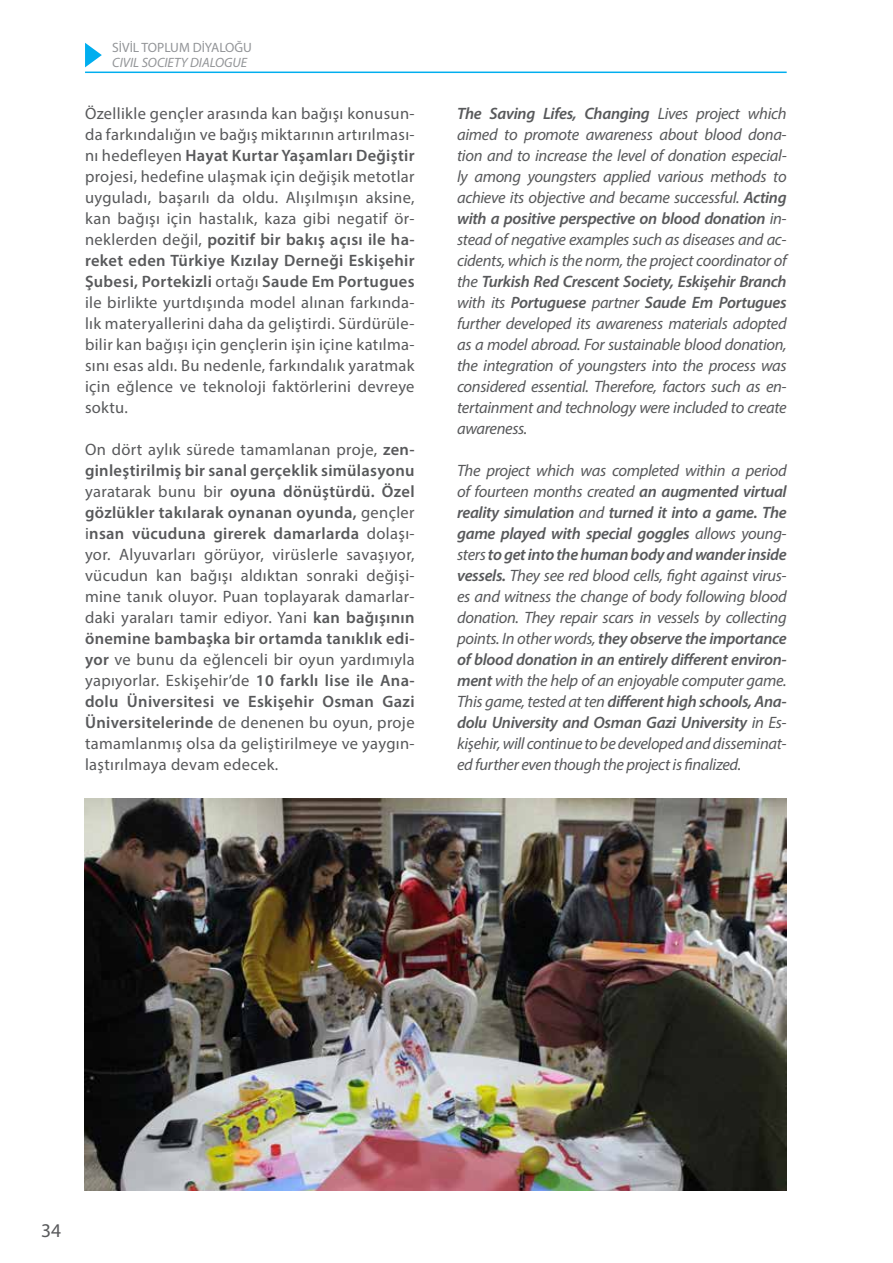
<style>
.page{position:relative;width:893px;height:1263px;background:#fff}
.page>*{position:absolute;margin:0;border:0;box-sizing:border-box;transform-origin:0 0}
.t1{font:19.5px "Myriad Pro";color:#58595b}
.t2{font:italic 16.5px/21px "Myriad Pro";letter-spacing:-.02em;color:#58595b;text-align:justify}
.t3{font:16.5px/21px "Myriad Pro";letter-spacing:.02em;color:#58595b;text-align:justify}
.t4{font:italic 13.5px "Myriad Pro";color:#939598}
.t5{font:13.5px "Myriad Pro";color:#939598}
.s1{font-weight:600}
</style>
<div class="page">
<hr style="left:85px;top:72px;width:702px;height:1px;background:#00aeef">
<svg style="left:85px;top:43px;width:17px;height:24px"></svg>
<img style="left:85px;top:798px;width:702px;height:393px">
<p class="t5" style="left:112px;top:39px;width:141px">SİVİL TOPLUM DİYALOĞU</p>
<p class="t4" style="left:112px;top:54px;width:137px">CIVIL SOCIETY DIALOGUE</p>
<p class="t3" style="left:85px;top:102px;width:331px">Özellikle gençler arasında kan bağışı konusun&shy;da farkındalığın ve bağış miktarının artırılması&shy;nı hedefleyen <span class="s1">Hayat Kurtar Yaşamları Değiştir </span>projesi, hedefine ulaşmak için değişik metotlar uyguladı, başarılı da oldu. Alışılmışın aksine, kan bağışı için hastalık, kaza gibi negatif ör&shy;neklerden değil, <span class="s1">pozitif bir bakış açısı ile ha&shy;reket eden Türkiye Kızılay Derneği Eskişehir Şubesi, Portekizli</span> ortağı <span class="s1">Saude Em Portugues </span>ile birlikte yurtdışında model alınan farkında&shy;lık materyallerini daha da geliştirdi. Sürdürüle&shy;bilir kan bağışı için gençlerin işin içine katılma&shy;sını esas aldı. Bu nedenle, farkındalık yaratmak için eğlence ve teknoloji faktörlerini devreye soktu.</p>
<p class="t3" style="left:85px;top:439px;width:331px">On dört aylık sürede tamamlanan proje, <span class="s1">zen&shy;ginleştirilmiş bir sanal gerçeklik simülasyonu </span>yaratarak bunu bir <span class="s1">oyuna dönüştürdü. Özel gözlükler takılarak oynanan oyunda,</span> gençler i<span class="s1">nsan vücuduna girerek damarlarda</span> dolaşı&shy;yor. Alyuvarları görüyor, virüslerle savaşıyor, vücudun kan bağışı aldıktan sonraki değişi&shy;mine tanık oluyor. Puan toplayarak damarlar&shy;daki yaraları tamir ediyor. Yani <span class="s1">kan bağışının önemine bambaşka bir ortamda tanıklık edi&shy;yor</span> ve bunu da eğlenceli bir oyun yardımıyla yapıyorlar. Eskişehir’de <span class="s1">10 farklı lise ile Ana&shy;dolu Üniversitesi ve Eskişehir Osman Gazi Üniversitelerinde</span> de denenen bu oyun, proje tamamlanmış olsa da geliştirilmeye ve yaygın&shy;laştırılmaya devam edecek.</p>
<p class="t2" style="left:457px;top:103px;width:331px"><span class="s1">The Saving Lifes, Changing</span> Lives project which aimed to promote awareness about blood dona&shy;tion and to increase the level of donation especial&shy;ly among youngsters applied various methods to achieve its objective and became successful. <span class="s1">Acting with a positive perspective on blood donation</span> in&shy;stead of negative examples such as diseases and ac&shy;cidents, which is the norm, the project coordinator of the <span class="s1">Turkish Red Crescent Society, Eskişehir Branch </span>with its <span class="s1">Portuguese</span> partner <span class="s1">Saude Em Portugues </span>further developed its awareness materials adopted as a model abroad. For sustainable blood donation, the integration of youngsters into the process was considered essential. Therefore, factors such as en&shy;tertainment and technology were included to create awareness.</p>
<p class="t2" style="left:457px;top:460px;width:331px">The project which was completed within a period of fourteen months created <span class="s1">an augmented virtual reality simulation</span> and <span class="s1">turned it into a game. The game played with special goggles</span> allows young&shy;sters <span class="s1">to get into the human body and wander inside vessels.</span> They see red blood cells, fight against virus&shy;es and witness the change of body following blood donation. They repair scars in vessels by collecting points. In other words, <span class="s1">they observe the importance of blood donation in an entirely different environ&shy;ment</span> with the help of an enjoyable computer game.<br>This game, tested at ten <span class="s1">different high schools, Ana&shy;dolu University and Osman Gazi University</span> in Es&shy;kişehir, will continue to be developed and disseminat&shy;ed further even though the project is finalized.</p>
<p class="t1" style="left:41px;top:1219px;width:22px">34</p>
</div>
